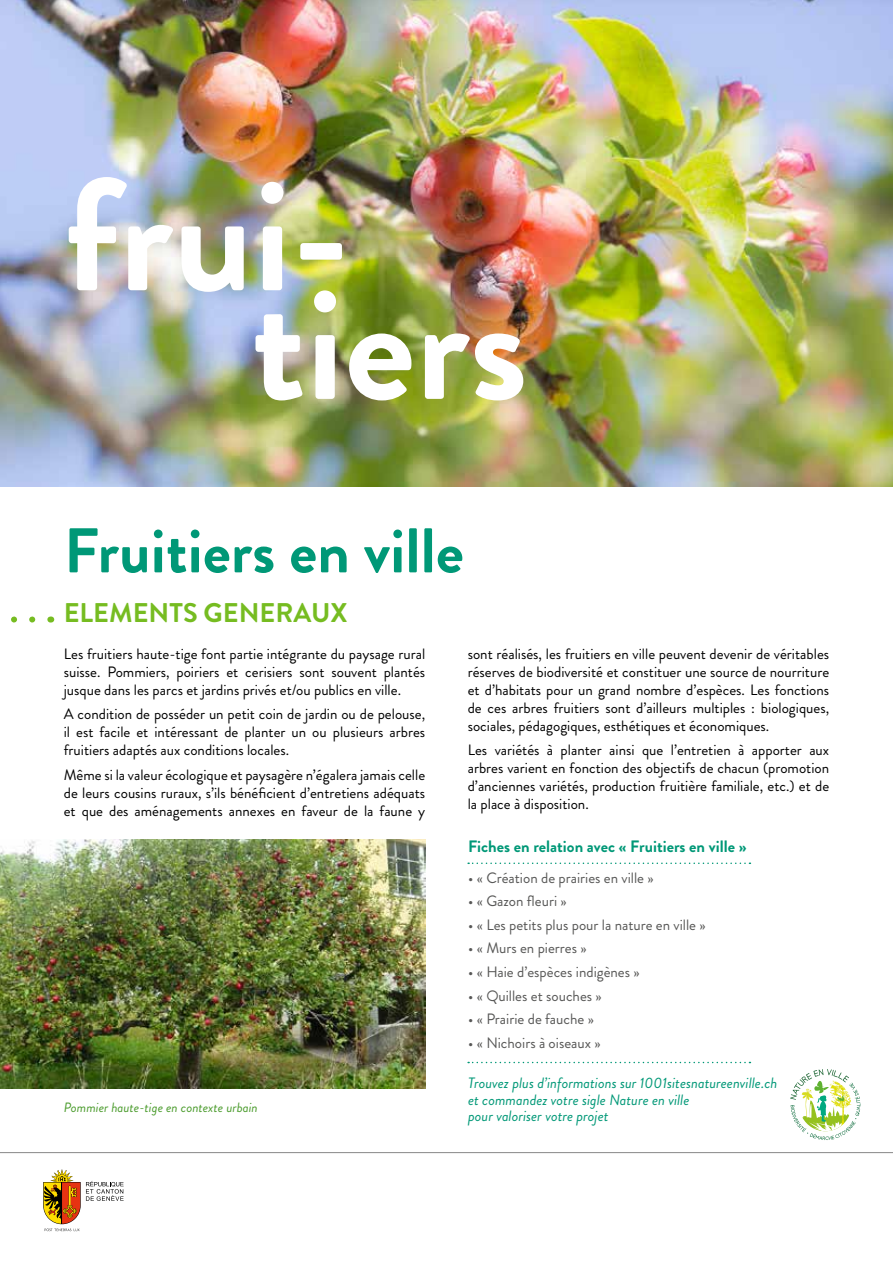
<style>
.page{position:relative;width:893px;height:1263px;background:#fff}
.page>*{position:absolute;margin:0;border:0;box-sizing:border-box;transform-origin:0 0}
.t1{font:700 159.45px "Brandon Grotesque";color:#fff}
.t2{font:700 63px "Brandon Grotesque";color:#009877}
.t3{font:700 27px "Brandon Grotesque";color:#76bc21}
.t4{font:700 16.5px "Brandon Grotesque";color:#009877}
.t5{font:15px/18px "Brandon Grotesque";color:#000;text-align:justify}
.t6{font:15px "Brandon Grotesque";color:#575756}
.t7{font:italic 15px/16.5px "Brandon Grotesque";color:#009877}
.t8{font:italic 13.5px "Brandon Grotesque";color:#4c9c2e}
</style>
<div class="page">
<img style="left:0;top:0;width:893px;height:487px">
<img style="left:0;top:839px;width:425px;height:249px">
<svg style="left:468px;top:862px;width:282px;height:2px"></svg>
<svg style="left:468px;top:1062px;width:282px;height:1px"></svg>
<svg style="left:0;top:1152px;width:893px;height:80px"></svg>
<svg style="left:43px;top:1169px;width:81px;height:62px"></svg>
<svg style="left:11px;top:616px;width:21px;height:6px"></svg>
<svg style="left:790px;top:1069px;width:70px;height:71px"></svg>
<h1 class="t1" style="left:64px;top:124px;width:288px">frui-</h1>
<h1 class="t1" style="left:251px;top:233px;width:278px">tiers</h1>
<h2 class="t2" style="left:64px;top:507px;width:402px">Fruitiers en ville</h2>
<h3 class="t3" style="left:64px;top:594px;width:285px">ELEMENTS GENERAUX</h3>
<p class="t5" style="left:64px;top:645px;width:363px">Les fruitiers haute-tige font partie intégrante du paysage rural suisse. Pommiers, poiriers et cerisiers sont souvent plantés jusque dans les parcs et jardins privés et/ou publics en ville.</p>
<p class="t5" style="left:64px;top:705px;width:363px">A condition de posséder un petit coin de jardin ou de pelouse, il est facile et intéressant de planter un ou plusieurs arbres fruitiers adaptés aux conditions locales.</p>
<p class="t5" style="left:64px;top:765px;width:363px">Même si la valeur écologique et paysagère n’égalera jamais celle de leurs cousins ruraux, s’ils bénéficient d’entretiens adéquats et que des aménagements annexes en faveur de la faune y</p>
<p class="t8" style="left:64px;top:1098px;width:195px">Pommier haute-tige en contexte urbain</p>
<p class="t5" style="left:468px;top:645px;width:363px">sont réalisés, les fruitiers en ville peuvent devenir de véritables réserves de biodiversité et constituer une source de nourriture et d’habitats pour un grand nombre d’espèces. Les fonctions de ces arbres fruitiers sont d’ailleurs multiples : biologiques, sociales, pédagogiques, esthétiques et économiques.</p>
<p class="t5" style="left:468px;top:741px;width:363px">Les variétés à planter ainsi que l’entretien à apporter aux arbres varient en fonction des objectifs de chacun (promotion d’anciennes variétés, production fruitière familiale, etc.) et de la place à disposition.</p>
<p class="t4" style="left:468px;top:835px;width:280px">Fiches en relation avec « Fruitiers en ville »</p>
<p class="t6" style="left:468px;top:867px;width:187px">• « Création de prairies en ville »</p>
<p class="t6" style="left:468px;top:891px;width:100px">• « Gazon fleuri »</p>
<p class="t6" style="left:468px;top:914px;width:239px">• « Les petits plus pour la nature en ville »</p>
<p class="t6" style="left:468px;top:938px;width:120px">• « Murs en pierres »</p>
<p class="t6" style="left:468px;top:961px;width:173px">• « Haie d’espèces indigènes »</p>
<p class="t6" style="left:468px;top:985px;width:135px">• « Quilles et souches »</p>
<p class="t6" style="left:468px;top:1008px;width:127px">• « Prairie de fauche »</p>
<p class="t6" style="left:468px;top:1032px;width:134px">• « Nichoirs à oiseaux »</p>
<p class="t7" style="left:468px;top:1075px;width:311px">Trouvez plus d’informations sur 1001sitesnatureenville.ch et commandez votre sigle Nature en ville<br>pour valoriser votre projet</p>
</div>
